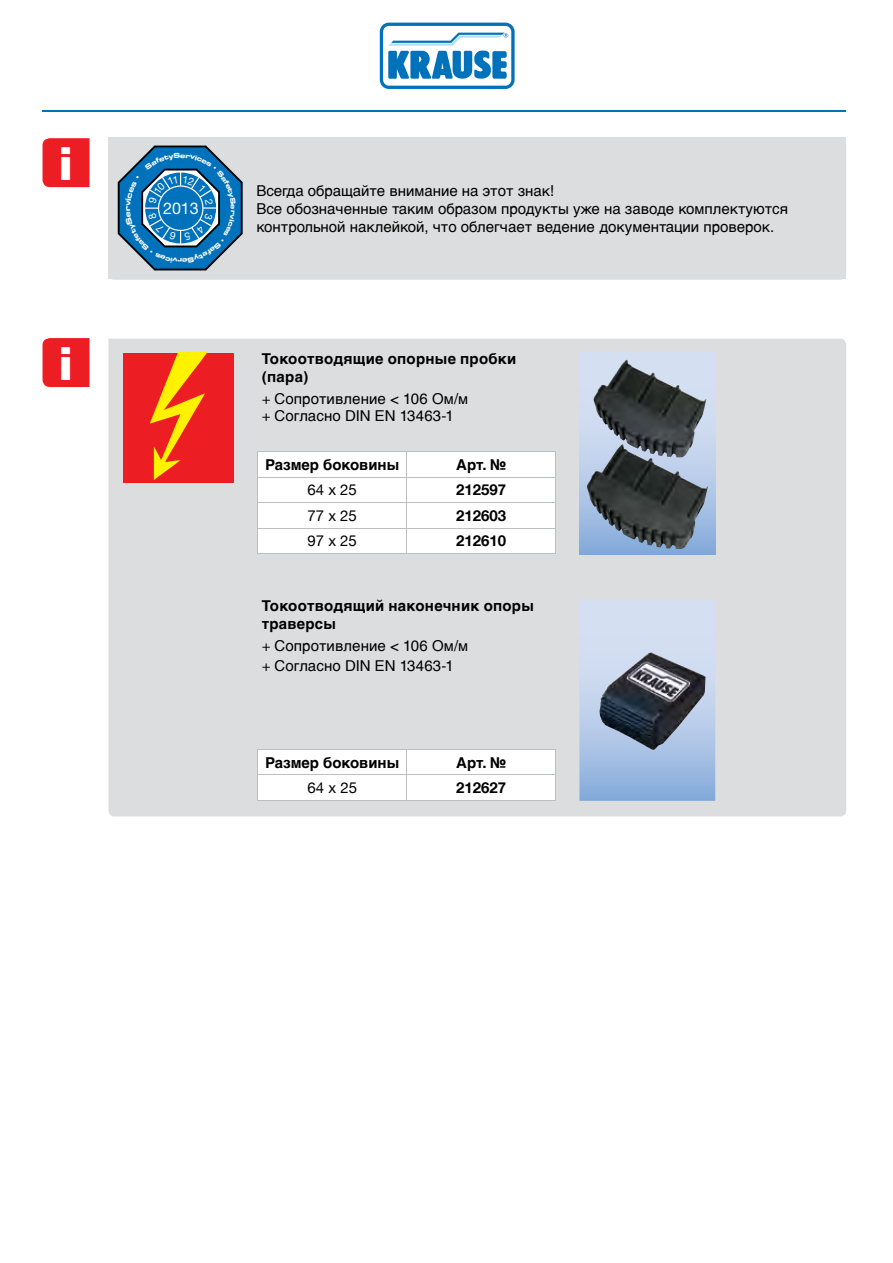
<style>
.page{position:relative;width:893px;height:1263px;background:#fff}
.page>*{position:absolute;margin:0;border:0;box-sizing:border-box;transform-origin:0 0}
.t1{font:48.9px "Microgramma D Bold Exte";color:#fff}
.t2{font:16.05px "Helvetica Neue LT";color:#fff}
.t3{font:15px/18px "Helvetica Cyr Upright";color:#000}
.t4{font:700 15px/18px "Helvetica Cyr";letter-spacing:.015em;color:#000}
.t5{font:700 15px "Helvetica Neue LT";color:#000}
.t6{font:15px "Helvetica Neue LT";color:#000}
.s1{font-family:"Helvetica Neue LT"}
</style>
<div class="page">
<div style="left:108px;top:339px;width:738px;height:477px;background:#dcddde"></div>
<div style="left:43px;top:138px;width:46px;height:49px;background:#ed1d24"></div>
<div style="left:108px;top:137px;width:738px;height:142px;background:#dcddde"></div>
<div style="left:43px;top:338px;width:46px;height:49px;background:#ed1d24"></div>
<hr style="left:257px;top:451px;width:150px;height:1px;background:#bcbec0">
<hr style="left:407px;top:451px;width:149px;height:1px;background:#bcbec0">
<svg style="left:257px;top:452px;width:299px;height:102px"></svg>
<svg style="left:579px;top:353px;width:136px;height:201px;background:#bbceea"></svg>
<img style="left:587px;top:444px;width:121px;height:105px">
<img style="left:593px;top:359px;width:113px;height:98px">
<div style="left:123px;top:353px;width:111px;height:129px;background:#ed1d24"></div>
<svg style="left:150px;top:353px;width:57px;height:127px"></svg>
<svg style="left:378px;top:21px;width:138px;height:69px"></svg>
<svg style="left:380px;top:23px;width:135px;height:66px"></svg>
<hr style="left:43px;top:110px;width:803px;height:1px;background:#0072bc">
<svg style="left:579px;top:600px;width:136px;height:201px;background:#b8cce9"></svg>
<img style="left:599px;top:652px;width:106px;height:98px">
<hr style="left:257px;top:800px;width:150px;height:1px;background:#bcbec0">
<hr style="left:407px;top:800px;width:149px;height:1px;background:#bcbec0">
<svg style="left:257px;top:749px;width:299px;height:51px"></svg>
<svg style="left:117px;top:145px;width:126px;height:126px"></svg>
<h1 class="t1" style="left:59px;top:130px;width:14px">i</h1>
<p class="t2" style="left:163px;top:199px;width:37px">2013</p>
<p class="t3" style="left:256px;top:181px;width:533px">Всегда обращайте внимание на этот знак!<br>Все обозначенные таким образом продукты уже на заводе комплектуются контрольной наклейкой, что облегчает ведение документации проверок.</p>
<h1 class="t1" style="left:59px;top:330px;width:14px">i</h1>
<p class="t4" style="left:262px;top:350px;width:256px">Токоотводящие опорные пробки (пара)</p>
<p class="t3" style="left:262px;top:391px;width:208px;line-height:16.4px"><span class="s1">+</span> Сопротивление &lt; 106 Ом/м <span class="s1">+</span> Согласно DIN EN 13463-1</p>
<p class="t4" style="left:265px;top:456px;width:136px">Размер боковины</p>
<p class="t4" style="left:456px;top:456px;width:51px">Арт. №</p>
<p class="t6" style="left:307px;top:481px;width:51px">64 x 25</p>
<p class="t5" style="left:456px;top:481px;width:52px">212597</p>
<p class="t6" style="left:307px;top:506px;width:51px">77 x 25</p>
<p class="t5" style="left:456px;top:506px;width:52px">212603</p>
<p class="t6" style="left:307px;top:532px;width:51px">97 x 25</p>
<p class="t5" style="left:456px;top:532px;width:52px">212610</p>
<p class="t4" style="left:262px;top:596px;width:274px">Токоотводящий наконечник опоры траверсы</p>
<p class="t3" style="left:262px;top:636px;width:208px;line-height:20.1px"><span class="s1">+</span> Сопротивление &lt; 106 Ом/м <span class="s1">+</span> Согласно DIN EN 13463-1</p>
<p class="t4" style="left:265px;top:754px;width:136px">Размер боковины</p>
<p class="t4" style="left:456px;top:754px;width:51px">Арт. №</p>
<p class="t6" style="left:308px;top:779px;width:51px">64 x 25</p>
<p class="t5" style="left:456px;top:778px;width:52px">212627</p>
</div>
